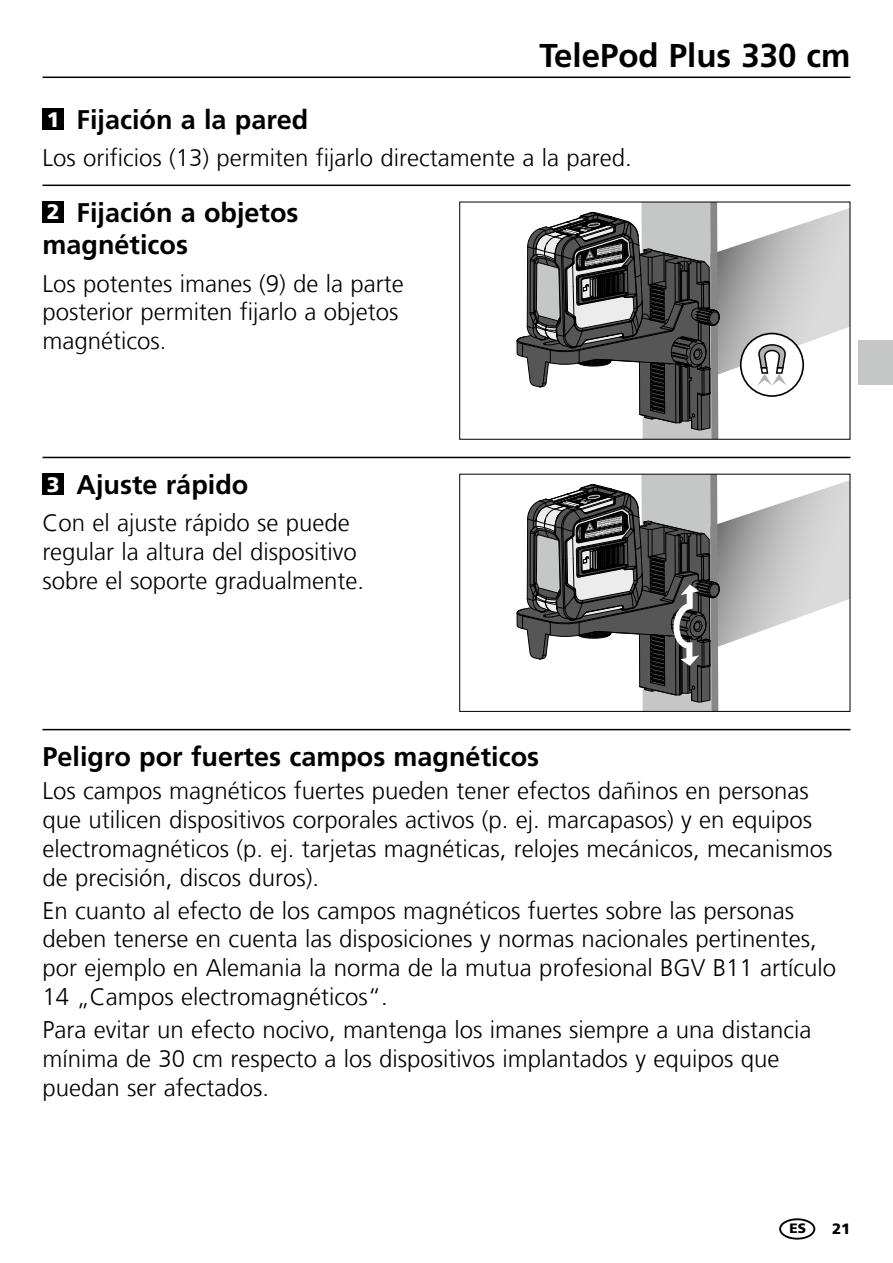
<style>
.page{position:relative;width:893px;height:1263px;background:#fff}
.page>*{position:absolute;margin:0;border:0;box-sizing:border-box;transform-origin:0 0}
.t1{font:700 33px "Frutiger LT Com";color:#000}
.t2{font:700 27px/32.4px "Frutiger LT Com";color:#000}
.t3{font:300 24px/28.8px "Frutiger LT Com";color:#000}
.t4{font:900 21px "Frutiger LT Com";color:#fff}
.t5{font:900 15px "Frutiger LT Com";color:#000}
.t6{font:900 13.5px "Frutiger LT Com";color:#000}
.s1{font-weight:900;font-size:21px;color:#fff}
</style>
<div class="page">
<hr style="left:43px;top:77px;width:807px;height:1px;background:#000">
<hr style="left:43px;top:457px;width:807px;height:1px;background:#000">
<hr style="left:43px;top:185px;width:807px;height:1px;background:#000">
<svg style="left:516px;top:202px;width:334px;height:237px"></svg>
<hr style="left:43px;top:729px;width:807px;height:1px;background:#000">
<svg style="left:516px;top:474px;width:334px;height:237px"></svg>
<div style="left:859px;top:341px;width:34px;height:44px;background:#c5c6c6"></div>
<div style="left:43px;top:474px;width:21px;height:21px;background:#000"></div>
<div style="left:43px;top:202px;width:21px;height:21px;background:#000"></div>
<div style="left:43px;top:109px;width:21px;height:21px;background:#000"></div>
<div style="left:779px;top:1218px;width:36px;height:21px;border:2px solid #000;border-radius:50%"></div>
<h1 class="t1" style="left:540px;top:36px;width:312px">TelePod Plus 330 cm</h1>
<p class="t2" style="left:47px;top:104px;width:263px"><span class="s1">1</span> Fijación a la pared</p>
<p class="t3" style="left:43px;top:144px;width:591px">Los orificios (13) permiten fijarlo directamente a la pared.</p>
<p class="t2" style="left:43px;top:196px;width:258px;text-indent:34px">Fijación a objetos magnéticos</p>
<p class="t3" style="left:43px;top:269px;width:363px">Los potentes imanes (9) de la parte posterior permiten fijarlo a objetos magnéticos.</p>
<p class="t4" style="left:47px;top:199px;width:14px">2</p>
<p class="t2" style="left:77px;top:468px;width:173px">Ajuste rápido</p>
<p class="t3" style="left:43px;top:509px;width:323px">Con el ajuste rápido se puede regular la altura del dispositivo sobre el soporte gradualmente.</p>
<p class="t4" style="left:47px;top:471px;width:14px">3</p>
<p class="t2" style="left:43px;top:741px;width:498px">Peligro por fuertes campos magnéticos</p>
<p class="t3" style="left:43px;top:777px;width:791px">Los campos magnéticos fuertes pueden tener efectos dañinos en personas que utilicen dispositivos corporales activos (p. ej. marcapasos) y en equipos electromagnéticos (p. ej. tarjetas magnéticas, relojes mecánicos, mecanismos de precisión, discos duros).</p>
<p class="t3" style="left:43px;top:896px;width:795px">En cuanto al efecto de los campos magnéticos fuertes sobre las personas deben tenerse en cuenta las disposiciones y normas nacionales pertinentes, por ejemplo en Alemania la norma de la mutua profesional BGV B11 artículo 14 „Campos electromagnéticos“.</p>
<p class="t3" style="left:43px;top:1015px;width:770px">Para evitar un efecto nocivo, mantenga los imanes siempre a una distancia mínima de 30 cm respecto a los dispositivos implantados y equipos que puedan ser afectados.</p>
<p class="t6" style="left:789px;top:1220px;width:18px">ES</p>
<p class="t5" style="left:832px;top:1219px;width:20px">21</p>
</div>
